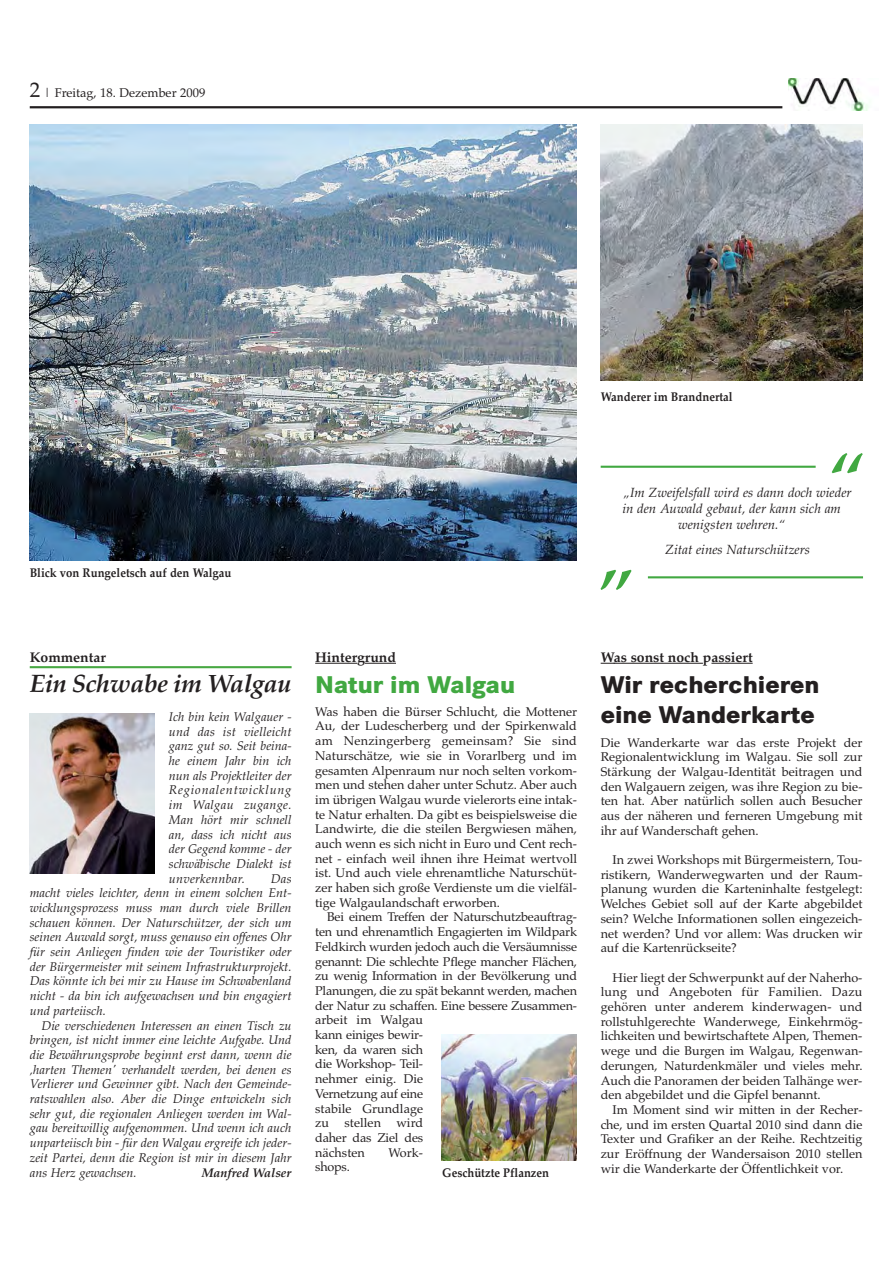
<style>
.page{position:relative;width:893px;height:1263px;background:#fff}
.page>*{position:absolute;margin:0;border:0;box-sizing:border-box;transform-origin:0 0}
.t1{font:italic 700 69.9px "Palatino";color:#41a841}
.t2{font:800 25.2px/30.8px "Corporate S";color:#231f20}
.t3{font:italic 700 25.2px "Palatino";letter-spacing:-.015em;color:#231f20}
.t4{font:800 25.2px "Corporate S";color:#41a841}
.t5{font:700 13.95px "Palatino";color:#231f20}
.t6{font:italic 13.35px "Palatino";color:#231f20}
.t7{font:12.6px/14.7px "Palatino";letter-spacing:-.015em;color:#231f20;text-align:justify}
.t8{font:italic 12.6px/14.7px "Palatino";color:#231f20;text-align:justify}
.t9{font:700 12.6px "Palatino";color:#231f20;scale:.9 1}
.t10{font:italic 700 12.6px "Palatino";color:#231f20}
.s1{font-size:21px}
</style>
<div class="page">
<img style="left:30px;top:713px;width:125px;height:160px">
<hr style="left:30px;top:666px;width:262px;height:2px;background:#47a842">
<svg style="left:601px;top:663px;width:13px;height:1px"></svg>
<hr style="left:614px;top:663px;width:89px;height:1px;background:#231f20">
<hr style="left:711px;top:663px;width:42px;height:1px;background:#231f20">
<img style="left:30px;top:125px;width:547px;height:435px">
<img style="left:601px;top:125px;width:262px;height:255px">
<hr style="left:315px;top:663px;width:42px;height:1px;background:#231f20">
<hr style="left:365px;top:663px;width:31px;height:1px;background:#231f20">
<hr style="left:30px;top:106px;width:752px;height:2px;background:#231f20">
<img style="left:788px;top:78px;width:80px;height:32px">
<hr style="left:648px;top:576px;width:215px;height:2px;background:#41a841">
<hr style="left:601px;top:466px;width:215px;height:2px;background:#41a841">
<img style="left:441px;top:1034px;width:136px;height:126px">
<p class="t7" style="left:30px;top:87px;width:177px"><span class="s1">2</span> | Freitag, 18. Dezember 2009</p>
<p class="t9" style="left:30px;top:568px;width:226px">Blick von Rungeletsch auf den Walgau</p>
<p class="t9" style="left:601px;top:392px;width:148px">Wanderer im Brandnertal</p>
<h1 class="t1" style="left:827px;top:451px;width:36px">“</h1>
<p class="t6" style="left:623px;top:488px;width:230px">„Im Zweifelsfall wird es dann doch wieder</p>
<p class="t6" style="left:622px;top:504px;width:220px">in den Auwald gebaut, der kann sich am</p>
<p class="t6" style="left:678px;top:520px;width:109px">wenigsten wehren.“</p>
<p class="t6" style="left:665px;top:544px;width:146px">Zitat eines Naturschützers</p>
<h1 class="t1" style="left:602px;top:529px;width:36px">„</h1>
<p class="t5" style="left:30px;top:652px;width:78px">Kommentar</p>
<h2 class="t3" style="left:30px;top:673px;width:263px">Ein Schwabe im Walgau</h2>
<p class="t8" style="left:169px;top:711px;width:124px">Ich bin kein Walgauer - und das ist vielleicht ganz gut so. Seit beina&shy;he einem Jahr bin ich nun als Projektleiter der Regionalentwicklung im Walgau zugange.<br>Man hört mir schnell an, dass ich nicht aus der Gegend komme - der schwäbische Dialekt ist unverkennbar.</p>
<p class="t8" style="left:30px;top:872px;width:263px;text-indent:241px">Das macht vieles leichter, denn in einem solchen Ent&shy;wicklungsprozess muss man durch viele Brillen schauen können. Der Naturschützer, der sich um seinen Auwald sorgt, muss genauso ein offenes Ohr für sein Anliegen finden wie der Touristiker oder der Bürgermeister mit seinem Infrastrukturprojekt.<br>Das könnte ich bei mir zu Hause im Schwabenland nicht - da bin ich aufgewachsen und bin engagiert und parteiisch.</p>
<p class="t8" style="left:30px;top:1019px;width:263px;text-indent:12px">Die verschiedenen Interessen an einen Tisch zu bringen, ist nicht immer eine leichte Aufgabe. Und die Bewährungsprobe beginnt erst dann, wenn die ‚harten Themen' verhandelt werden, bei denen es Verlierer und Gewinner gibt. Nach den Gemeinde&shy;ratswahlen also. Aber die Dinge entwickeln sich sehr gut, die regionalen Anliegen werden im Wal&shy;gau bereitwillig aufgenommen. Und wenn ich auch unparteiisch bin - für den Walgau ergreife ich jeder&shy;zeit Partei, denn die Region ist mir in diesem Jahr ans Herz gewachsen.</p>
<p class="t10" style="left:202px;top:1167px;width:91px">Manfred Walser</p>
<p class="t5" style="left:315px;top:652px;width:82px">Hintergrund</p>
<h2 class="t4" style="left:315px;top:675px;width:202px">Natur im Walgau</h2>
<p class="t7" style="left:315px;top:706px;width:263px">Was haben die Bürser Schlucht, die Mottener Au, der Ludescherberg und der Spirkenwald am Nenzingerberg gemeinsam? Sie sind Naturschätze, wie sie in Vorarlberg und im gesamten Alpenraum nur noch selten vorkom&shy;men und stehen daher unter Schutz. Aber auch im übrigen Walgau wurde vielerorts eine intak&shy;te Natur erhalten. Da gibt es beispielsweise die Landwirte, die die steilen Bergwiesen mähen, auch wenn es sich nicht in Euro und Cent rech&shy;net - einfach weil ihnen ihre Heimat wertvoll ist. Und auch viele ehrenamtliche Naturschüt&shy;zer haben sich große Verdienste um die vielfäl&shy;tige Walgaulandschaft erworben.</p>
<p class="t7" style="left:315px;top:911px;width:263px;text-align:left;text-indent:12px">Bei einem Treffen der Naturschutzbeauftrag&shy;ten und ehrenamtlich Engagierten im Wildpark<br>Feldkirch wurden jedoch auch die Versäumnisse genannt: Die schlechte Pflege mancher Flächen, zu wenig Information in der Bevölkerung und<br>Planungen, die zu spät bekannt werden, machen der Natur zu schaffen. Eine bessere Zusammen&shy;arbeit im Walgau<br>kann einiges bewir-<br>ken, da waren sich<br>die Workshop- Teil-<br>nehmer einig. Die<br>Vernetzung auf eine<br>stabile Grundlage<br>zu stellen wird<br>daher das Ziel des<br>nächsten</p>
<p class="t7" style="left:388px;top:1146px;width:36px">Work-</p>
<p class="t7" style="left:315px;top:1161px;width:36px">shops.</p>
<p class="t9" style="left:442px;top:1168px;width:120px">Geschützte Pflanzen</p>
<p class="t5" style="left:601px;top:652px;width:153px">Was sonst noch passiert</p>
<h2 class="t2" style="left:601px;top:672px;width:220px">Wir recherchieren eine Wanderkarte</h2>
<p class="t7" style="left:601px;top:736px;width:263px">Die Wanderkarte war das erste Projekt der Regionalentwicklung im Walgau. Sie soll zur Stärkung der Walgau-Identität beitragen und den Walgauern zeigen, was ihre Region zu bie&shy;ten hat. Aber natürlich sollen auch Besucher aus der näheren und ferneren Umgebung mit ihr auf Wanderschaft gehen.</p>
<p class="t7" style="left:601px;top:854px;width:263px;text-indent:12px">In zwei Workshops mit Bürgermeistern, Tou&shy;ristikern, Wanderwegwarten und der Raum&shy;planung wurden die Karteninhalte festgelegt:<br>Welches Gebiet soll auf der Karte abgebildet sein? Welche Informationen sollen eingezeich&shy;net werden? Und vor allem: Was drucken wir auf die Kartenrückseite?</p>
<p class="t7" style="left:601px;top:971px;width:263px;text-indent:12px">Hier liegt der Schwerpunkt auf der Naherho&shy;lung und Angeboten für Familien. Dazu gehören unter anderem kinderwagen- und rollstuhlgerechte Wanderwege, Einkehrmög&shy;lichkeiten und bewirtschaftete Alpen, Themen&shy;wege und die Burgen im Walgau, Regenwan&shy;derungen, Naturdenkmäler und vieles mehr.<br>Auch die Panoramen der beiden Talhänge wer&shy;den abgebildet und die Gipfel benannt.</p>
<p class="t7" style="left:601px;top:1104px;width:263px;text-indent:12px">Im Moment sind wir mitten in der Recher&shy;che, und im ersten Quartal 2010 sind dann die Texter und Grafiker an der Reihe. Rechtzeitig zur Eröffnung der Wandersaison 2010 stellen wir die Wanderkarte der Öffentlichkeit vor.</p>
</div>
